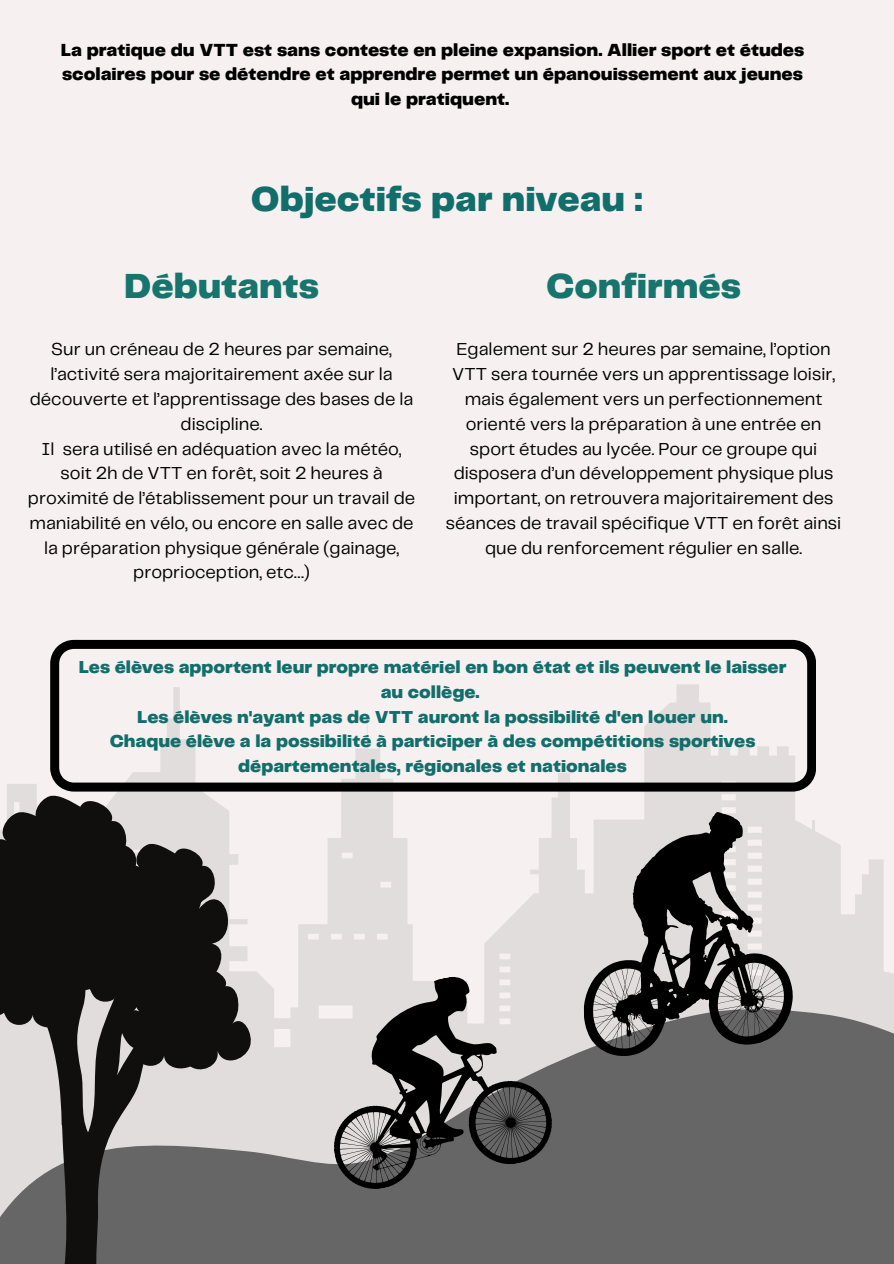
<style>
.page{position:relative;width:894px;height:1264px;background:#fff}
.page>*{position:absolute;margin:0;border:0;box-sizing:border-box;transform-origin:0 0}
.t1{font:900 36.15px "Telegraf";color:#116e6b}
.t2{font:900 36.15px "Telegraf";color:#17756d}
.t3{font:900 18.15px/24.8px "Telegraf";color:#000;text-align:center}
.t4{font:18px/24.8px "Telegraf";color:#000;text-align:center}
.t5{font:900 18px/24.8px "Telegraf";color:#116e6b;text-align:center}
</style>
<div class="page">
<div style="left:0;top:0;width:893px;height:1263px;background:#f6f0f0"></div>
<svg style="left:7px;top:699px;width:886px;height:564px"></svg>
<svg style="left:572px;top:808px;width:224px;height:250px;background:#8e8b8b"></svg>
<svg style="left:306px;top:963px;width:252px;height:232px;background:#928f8f"></svg>
<svg style="left:50px;top:640px;width:765px;height:151px"></svg>
<svg style="left:0;top:791px;width:254px;height:472px;background:#646261"></svg>
<h2 class="t3" style="left:61px;top:38px;width:745px">La pratique du VTT est sans conteste en pleine expansion. Allier sport et études scolaires pour se détendre et apprendre permet un épanouissement aux jeunes qui le pratiquent.</h2>
<h1 class="t1" style="left:251px;top:183px;width:393px">Objectifs par niveau :</h1>
<h1 class="t2" style="left:124px;top:270px;width:196px">Débutants</h1>
<p class="t4" style="left:30px;top:338px;width:385px">Sur un créneau de 2 heures par semaine, l’activité sera majoritairement axée sur la découverte et l’apprentissage des bases de la discipline.</p>
<p class="t4" style="left:28px;top:437px;width:388px">Il sera utilisé en adéquation avec la météo, soit 2h de VTT en forêt, soit 2 heures à proximité de l’établissement pour un travail de maniabilité en vélo, ou encore en salle avec de la préparation physique générale (gainage, proprioception, etc…)</p>
<p class="t2" style="left:546px;top:270px;width:197px">Confirmés</p>
<h1 class="t4" style="left:446px;top:338px;width:397px">Egalement sur 2 heures par semaine, l’option VTT sera tournée vers un apprentissage loisir, mais également vers un perfectionnement orienté vers la préparation à une entrée en sport études au lycée. Pour ce groupe qui disposera d’un développement physique plus important, on retrouvera majoritairement des séances de travail spécifique VTT en forêt ainsi que du renforcement régulier en salle.</h1>
<h2 class="t5" style="left:79px;top:655px;width:709px">Les élèves apportent leur propre matériel en bon état et ils peuvent le laisser au collège.<br>Les élèves n'ayant pas de VTT auront la possibilité d'en louer un.<br>Chaque élève a la possibilité à participer à des compétitions sportives départementales, régionales et nationales</h2>
</div>
